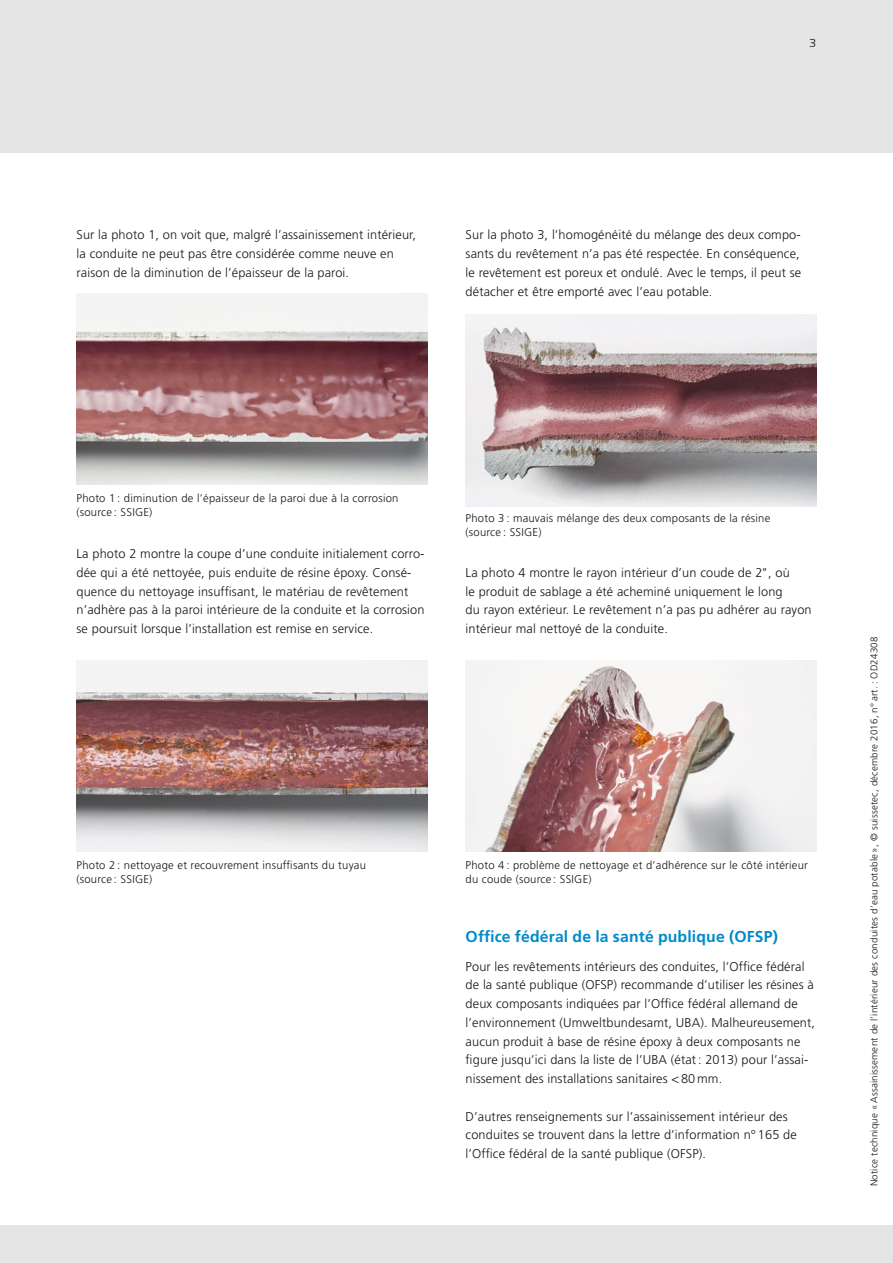
<style>
.page{position:relative;width:893px;height:1263px;background:#e5e5e5}
.page>*{position:absolute;margin:0;border:0;box-sizing:border-box;transform-origin:0 0}
.t1{font:700 15.75px "Frutiger LT Std";letter-spacing:.01em;color:#008acb}
.t2{font:300 12.75px/18.8px "Frutiger LT Std";letter-spacing:.01em;color:#181716}
.t3{font:300 11.55px "Frutiger LT Std";color:#181716;scale:1.14 1}
.t4{font:300 11.25px/14.2px "Frutiger LT Std";letter-spacing:.02em;color:#181716}
.t5{font:300 9.75px "Frutiger LT Std";letter-spacing:.02em;color:#181716}
</style>
<div class="page">
<div style="left:0;top:153px;width:893px;height:1072px;background:#fff"></div>
<img style="left:77px;top:293px;width:350px;height:192px">
<img style="left:77px;top:660px;width:350px;height:191px">
<img style="left:466px;top:660px;width:350px;height:191px">
<img style="left:466px;top:315px;width:350px;height:191px">
<p class="t3" style="left:809px;top:36px;width:8px">3</p>
<p class="t2" style="left:77px;top:226px;width:341px">Sur la photo 1, on voit que, malgré l’assainissement intérieur, la conduite ne peut pas être considérée comme neuve en raison de la diminution de l’épaisseur de la paroi.</p>
<p class="t2" style="left:466px;top:226px;width:337px">Sur la photo 3, l’homogénéité du mélange des deux compo&shy;sants du revêtement n’a pas été respectée. En conséquence, le revêtement est poreux et ondulé. Avec le temps, il peut se détacher et être emporté avec l’eau potable.</p>
<p class="t4" style="left:77px;top:491px;width:323px">Photo 1 : diminution de l’épaisseur de la paroi due à la corrosion (source : SSIGE)</p>
<p class="t2" style="left:77px;top:544px;width:350px">La photo 2 montre la coupe d’une conduite initialement corro&shy;dée qui a été nettoyée, puis enduite de résine époxy. Consé&shy;quence du nettoyage insuffisant, le matériau de revêtement n’adhère pas à la paroi intérieure de la conduite et la corrosion se poursuit lorsque l’installation est remise en service.</p>
<p class="t4" style="left:466px;top:511px;width:306px">Photo 3 : mauvais mélange des deux composants de la résine (source : SSIGE)</p>
<p class="t2" style="left:466px;top:563px;width:348px">La photo 4 montre le rayon intérieur d’un coude de 2", où<br>le produit de sablage a été acheminé uniquement le long<br>du rayon extérieur. Le revêtement n’a pas pu adhérer au rayon intérieur mal nettoyé de la conduite.</p>
<p class="t4" style="left:77px;top:858px;width:291px">Photo 2 : nettoyage et recouvrement insuffisants du tuyau (source : SSIGE)</p>
<p class="t4" style="left:466px;top:858px;width:344px">Photo 4 : problème de nettoyage et d’adhérence sur le côté intérieur du coude (source : SSIGE)</p>
<p class="t1" style="left:466px;top:928px;width:314px">Office fédéral de la santé publique (OFSP)</p>
<p class="t2" style="left:466px;top:957px;width:351px">Pour les revêtements intérieurs des conduites, l’Office fédéral de la santé publique (OFSP) recommande d’utiliser les résines à deux composants indiquées par l’Office fédéral allemand de l’environnement (Umweltbundesamt, UBA). Malheureusement, aucun produit à base de résine époxy à deux composants ne figure jusqu’ici dans la liste de l’UBA (état: 2013) pour l’assai&shy;nissement des installations sanitaires &lt;80 mm.</p>
<p class="t2" style="left:466px;top:1107px;width:333px">D’autres renseignements sur l’assainissement intérieur des conduites se trouvent dans la lettre d’information n° 165 de l’Office fédéral de la santé publique (OFSP).</p>
<p class="t5" style="left:869px;top:1186px;width:551px;rotate:-90deg">Notice technique «Assainissement de l’intérieur des conduites d’eau potable », © suissetec, décembre 2016, n° art. : OD24308</p>
</div>
